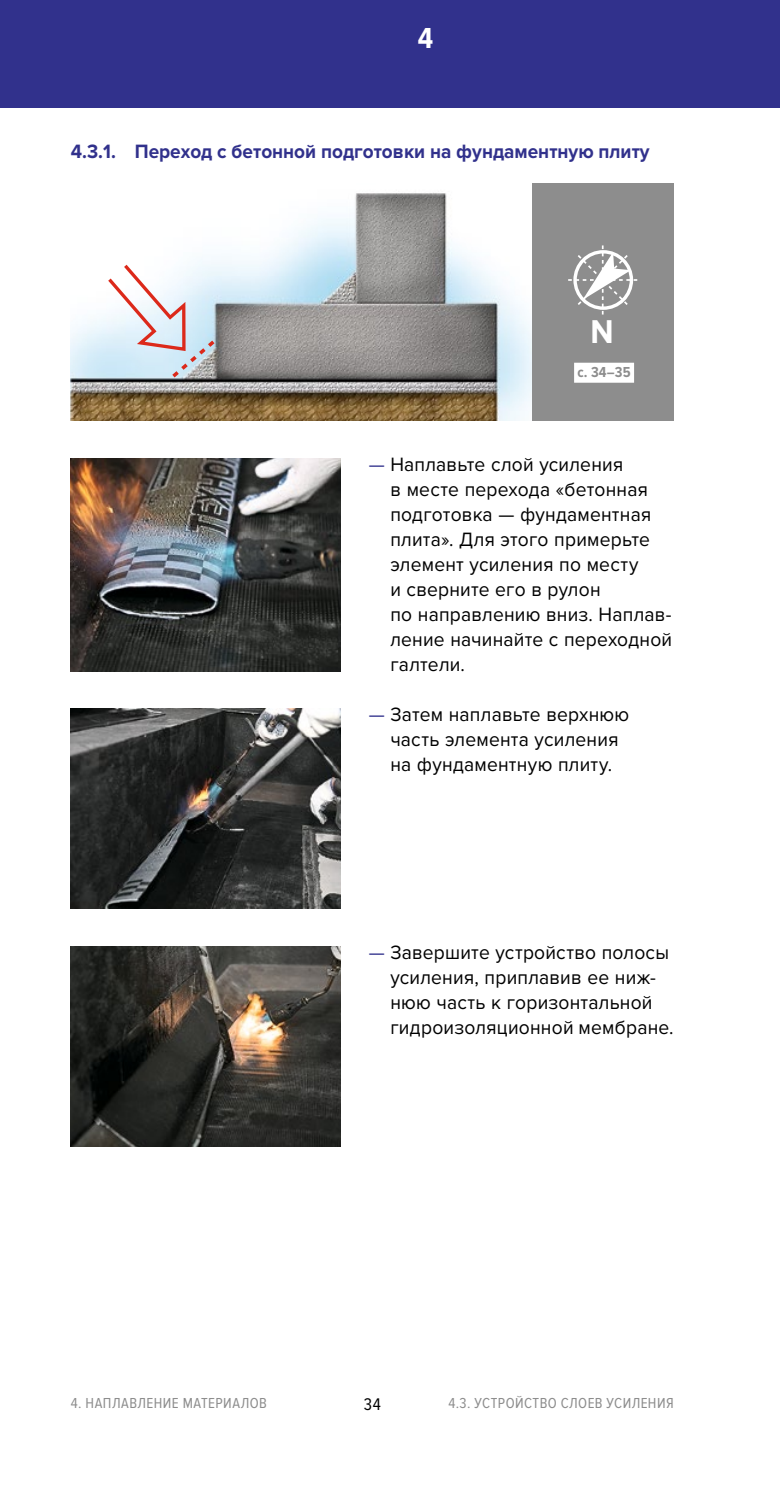
<style>
.page{position:relative;width:780px;height:1489px;background:#fff}
.page>*{position:absolute;margin:0;border:0;box-sizing:border-box;transform-origin:0 0}
.t1{font:700 34.25px "Proxima Nova";color:#fff;scale:.93 1}
.t2{font:700 30px "Proxima Nova Cond";color:#fff}
.t3{font:20px/25px "Proxima Nova";letter-spacing:.01em;color:#000;scale:.96 1}
.t4{font:700 20px "Proxima Nova";color:#31318c;scale:.95 1}
.t5{font:17.5px "Proxima Nova Cond";color:#000}
.t6{font:15px "Proxima Nova Cond";letter-spacing:.03em;color:#8d8d8d}
.t7{font:700 15px "Proxima Nova Cond";color:#8d8d8d}
.s1{color:#31318c}
</style>
<div class="page">
<div style="left:0;top:0;width:780px;height:108px;background:#31318c"></div>
<img style="left:71px;top:458px;width:269px;height:213px">
<img style="left:71px;top:708px;width:269px;height:200px">
<img style="left:71px;top:946px;width:269px;height:200px">
<img style="left:71px;top:193px;width:460px;height:227px">
<svg style="left:105px;top:261px;width:113px;height:120px"></svg>
<div style="left:531px;top:183px;width:142px;height:237px;background:#8d8d8d"></div>
<div style="left:574px;top:363px;width:60px;height:20px;background:#fff"></div>
<svg style="left:568px;top:245px;width:69px;height:69px"></svg>
<h2 class="t2" style="left:418px;top:21px;width:17px">4</h2>
<p class="t4" style="left:71px;top:140px;width:610px">4.3.1. Переход с бетонной подготовки на фундаментную плиту</p>
<h1 class="t1" style="left:590px;top:312px;width:26px">N</h1>
<p class="t7" style="left:577px;top:363px;width:55px">с. 34–35</p>
<p class="t3" style="left:390px;top:452px;width:295px;text-indent:-22px"><span class="s1">—</span> Наплавьте слой усиления<br>в месте перехода «бетонная подготовка — фундаментная плита». Для этого примерьте элемент усиления по месту<br>и сверните его в рулон<br>по направлению вниз. Наплав&shy;ление начинайте с переходной галтели.</p>
<p class="t3" style="left:369px;top:702px;width:273px;text-align:center"><span class="s1">—</span> Затем наплавьте верхнюю часть элемента усиления<br>на фундаментную плиту.</p>
<p class="t3" style="left:390px;top:940px;width:296px;text-indent:-22px"><span class="s1">—</span> Завершите устройство полосы усиления, приплавив ее ниж&shy;нюю часть к горизонтальной гидроизоляционной мембране.</p>
<p class="t6" style="left:71px;top:1394px;width:197px">4. НАПЛАВЛЕНИЕ МАТЕРИАЛОВ</p>
<p class="t5" style="left:364px;top:1394px;width:18px">34</p>
<p class="t6" style="left:448px;top:1394px;width:227px">4.3. УСТРОЙСТВО СЛОЕВ УСИЛЕНИЯ</p>
</div>
